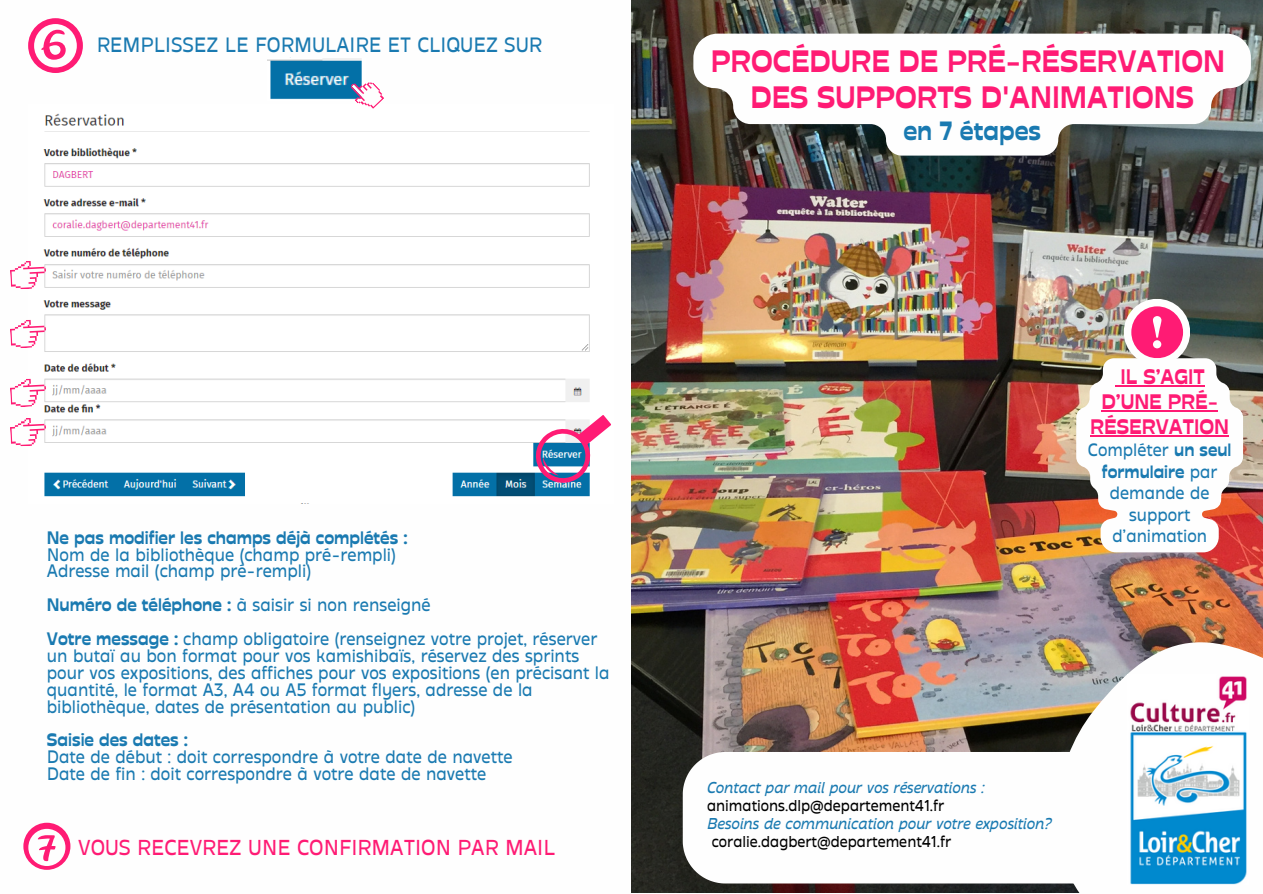
<style>
.page{position:relative;width:1263px;height:894px;background:#fff}
.page>*{position:absolute;margin:0;border:0;box-sizing:border-box;transform-origin:0 0}
.t1{font:700 30.9px "Stadio Now Text";color:#ff1b74}
.t2{font:700 26.4px "Stadio Now Text";color:#1a7ab1}
.t3{font:21.6px "Stadio Now Text";color:#ff1b74}
.t4{font:700 21px/24.8px "Stadio Now Text";color:#ff1b74;text-align:center}
.t5{font:20.7px "Stadio Now Text";color:#1a7ab1}
.t6{font:18px/16.8px "Stadio Now Text";color:#1a7ab1}
.t7{font:700 18px "Stadio Now Text";color:#1a7ab1}
.t8{font:17.85px/21.3px "Stadio Now Text";color:#1a7ab1;text-align:center}
.t9{font:italic 15.75px "Stadio Now Text";color:#1a7ab1}
.t10{font:15.75px "Stadio Now Text";color:#000}
.s1{font-weight:700}
</style>
<div class="page">
<img style="left:631px;top:0;width:631px;height:892px">
<div style="left:28px;top:18px;width:55px;height:55px;background:#ff1b74;border-radius:50%"></div>
<svg style="left:23px;top:822px;width:47px;height:47px"></svg>
<img style="left:43px;top:113px;width:547px;height:384px">
<img style="left:268px;top:58px;width:94px;height:42px">
<svg style="left:10px;top:417px;width:37px;height:30px"></svg>
<svg style="left:10px;top:377px;width:37px;height:30px"></svg>
<svg style="left:10px;top:319px;width:37px;height:29px"></svg>
<svg style="left:10px;top:260px;width:37px;height:30px"></svg>
<svg style="left:345px;top:73px;width:41px;height:41px"></svg>
<div style="left:1124px;top:299px;width:66px;height:66px;background:#fefefe;border-radius:50%"></div>
<svg style="left:529px;top:414px;width:82px;height:75px"></svg>
<svg style="left:683px;top:751px;width:354px;height:132px"></svg>
<img style="left:1037px;top:611px;width:226px;height:282px">
<img style="left:1127px;top:674px;width:122px;height:210px">
<svg style="left:34px;top:24px;width:43px;height:43px"></svg>
<svg style="left:28px;top:828px;width:37px;height:37px"></svg>
<img style="left:1076px;top:306px;width:167px;height:246px">
<hr style="left:1121px;top:385px;width:84px;height:1px;background:#ff1b74">
<hr style="left:1101px;top:410px;width:117px;height:1px;background:#ff1b74">
<hr style="left:1090px;top:435px;width:139px;height:1px;background:#ff1b74">
<svg style="left:693px;top:34px;width:558px;height:121px"></svg>
<p class="t5" style="left:97px;top:32px;width:447px">REMPLISSEZ LE FORMULAIRE ET CLIQUEZ SUR</p>
<p class="t7" style="left:47px;top:526px;width:362px">Ne pas modifier les champs déjà complétés :</p>
<p class="t6" style="left:47px;top:545px;width:351px">Nom de la bibliothèque (champ pré-rempli)</p>
<p class="t6" style="left:47px;top:562px;width:266px">Adresse mail (champ pré-rempli)</p>
<p class="t6" style="left:47px;top:596px;width:385px"><span class="s1">Numéro de téléphone :</span> à saisir si non renseigné</p>
<p class="t6" style="left:47px;top:630px;width:564px"><span class="s1">Votre message :</span> champ obligatoire (renseignez votre projet, réserver un butaï au bon format pour vos kamishibaïs, réservez des sprints pour vos expositions, des affiches pour vos expositions (en précisant la quantité, le format A3, A4 ou A5 format flyers, adresse de la bibliothèque, dates de présentation au public)</p>
<p class="t7" style="left:47px;top:729px;width:143px">Saisie des dates :</p>
<p class="t6" style="left:47px;top:748px;width:467px">Date de début : doit correspondre à votre date de navette</p>
<p class="t6" style="left:47px;top:765px;width:441px">Date de fin : doit correspondre à votre date de navette</p>
<p class="t3" style="left:78px;top:834px;width:479px">VOUS RECEVREZ UNE CONFIRMATION PAR MAIL</p>
<p class="t1" style="left:711px;top:42px;width:516px">PROCÉDURE DE PRÉ-RÉSERVATION</p>
<p class="t1" style="left:750px;top:78px;width:445px">DES SUPPORTS D'ANIMATIONS</p>
<p class="t2" style="left:903px;top:115px;width:139px">en 7 étapes</p>
<p class="t4" style="left:1090px;top:364px;width:140px">IL S’AGIT<br>D’UNE PRÉ-<br>RÉSERVATION</p>
<p class="t8" style="left:1088px;top:439px;width:145px">Compléter <span class="s1">un seul formulaire</span> par demande de support d’animation</p>
<p class="t9" style="left:707px;top:777px;width:279px">Contact par mail pour vos réservations :</p>
<p class="t10" style="left:707px;top:795px;width:239px">animations.dlp@departement41.fr</p>
<p class="t9" style="left:707px;top:813px;width:346px">Besoins de communication pour votre exposition?</p>
<p class="t10" style="left:712px;top:831px;width:241px">coralie.dagbert@departement41.fr</p>
</div>
